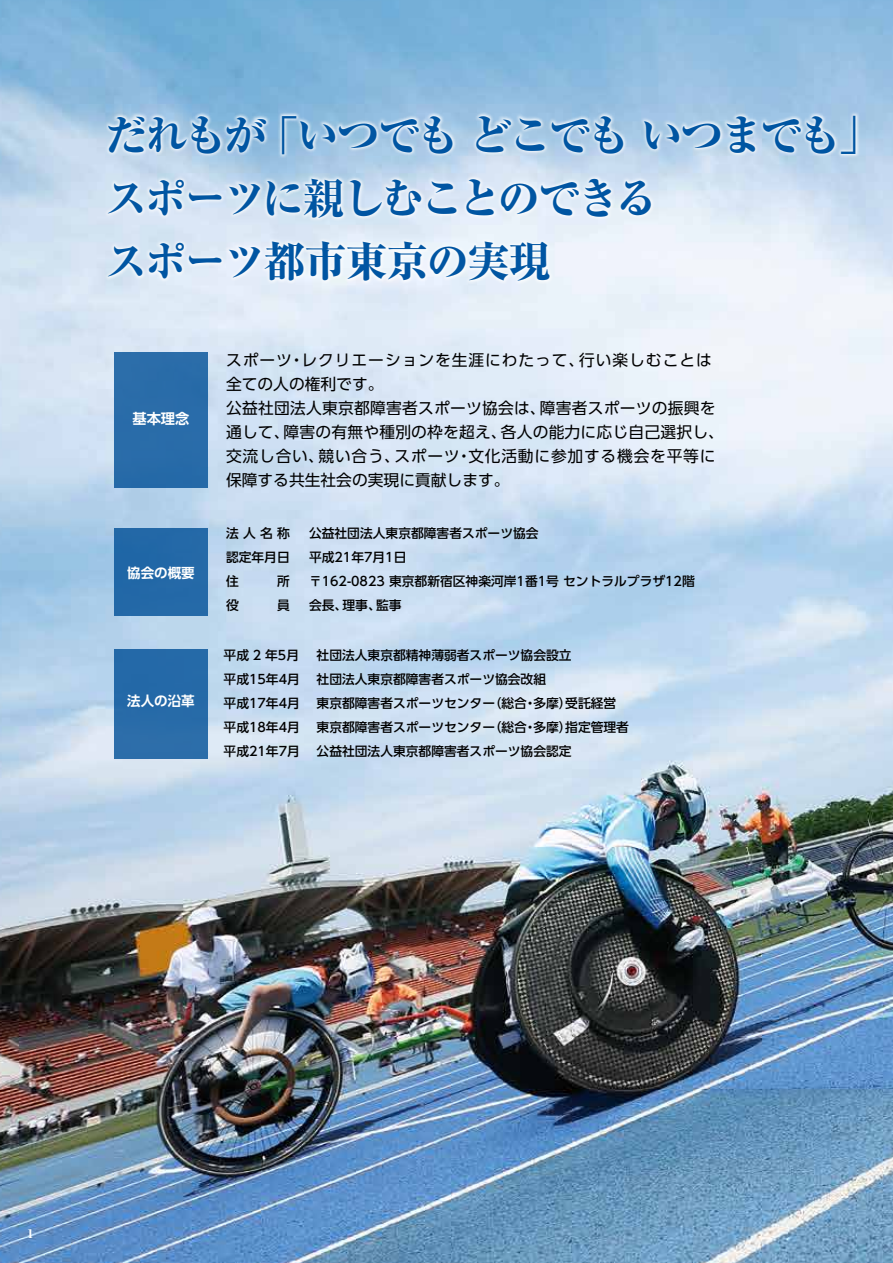
<style>
.page{position:relative;width:893px;height:1263px;background:#fff}
.page>*{position:absolute;margin:0;border:0;box-sizing:border-box;transform-origin:0 0}
.t1{font:800 42px/63px "Ryumin Pro";letter-spacing:-.055em;color:#0055a2}
.t2{font:15.75px/24px "UD Shin Go Pro";letter-spacing:.015em;color:#000}
.t3{font:700 14.25px "UD Shin Go Pro De";color:#fff}
.t4{font:700 13.5px "UD Shin Go Pro De";color:#fff}
.t5{font:500 12.75px "UD Shin Go Pro";color:#000}
.t6{font:800 12px "Ryumin Pro";color:#fff}
</style>
<div class="page">
<img style="left:0;top:0;width:893px;height:1263px">
<div style="left:114px;top:352px;width:94px;height:136px;background:#296ca9"></div>
<div style="left:114px;top:649px;width:94px;height:110px;background:#256aa8"></div>
<div style="left:114px;top:529px;width:94px;height:87px;background:#2368a7"></div>
<img style="left:51px;top:59px;width:842px;height:284px">
<h1 class="t1" style="left:105px;top:101px;width:777px">だれもが「いつでも どこでも いつまでも」スポーツに親しむことのできる<br>スポーツ都市東京の実現</h1>
<p class="t3" style="left:132px;top:407px;width:58px">基本理念</p>
<p class="t4" style="left:127px;top:562px;width:69px">協会の概要</p>
<p class="t4" style="left:127px;top:690px;width:69px">法人の沿革</p>
<p class="t2" style="left:226px;top:347px;width:499px">スポーツ・レクリエーションを生涯にわたって、行い楽しむことは全ての人の権利です。<br>公益社団法人東京都障害者スポーツ協会は、障害者スポーツの振興を通して、障害の有無や種別の枠を超え、各人の能力に応じ自己選択し、交流し合い、競い合う、スポーツ・文化活動に参加する機会を平等に保障する共生社会の実現に貢献します。</p>
<p class="t5" style="left:226px;top:523px;width:65px">法人名称</p>
<p class="t5" style="left:309px;top:523px;width:231px">公益社団法人東京都障害者スポーツ協会</p>
<p class="t5" style="left:226px;top:547px;width:65px">認定年月日</p>
<p class="t5" style="left:309px;top:547px;width:99px">平成21年7月1日</p>
<p class="t5" style="left:226px;top:571px;width:65px">住　　　所</p>
<p class="t5" style="left:309px;top:571px;width:387px">〒162-0823 東京都新宿区神楽河岸1番1号 セントラルプラザ12階</p>
<p class="t5" style="left:226px;top:595px;width:65px">役　　　員</p>
<p class="t5" style="left:309px;top:595px;width:94px">会長、理事、監事</p>
<p class="t5" style="left:224px;top:645px;width:77px">平成 2 年5月</p>
<p class="t5" style="left:317px;top:645px;width:256px">社団法人東京都精神薄弱者スポーツ協会設立</p>
<p class="t5" style="left:224px;top:669px;width:78px">平成15年4月</p>
<p class="t5" style="left:317px;top:669px;width:231px">社団法人東京都障害者スポーツ協会改組</p>
<p class="t5" style="left:224px;top:693px;width:78px">平成17年4月</p>
<p class="t5" style="left:317px;top:693px;width:301px">東京都障害者スポーツセンター（総合・多摩）受託経営</p>
<p class="t5" style="left:224px;top:717px;width:78px">平成18年4月</p>
<p class="t5" style="left:317px;top:717px;width:314px">東京都障害者スポーツセンター（総合・多摩）指定管理者</p>
<p class="t5" style="left:224px;top:741px;width:78px">平成21年7月</p>
<p class="t5" style="left:317px;top:741px;width:256px">公益社団法人東京都障害者スポーツ協会認定</p>
<p class="t6" style="left:27px;top:1224px;width:7px">1</p>
</div>
